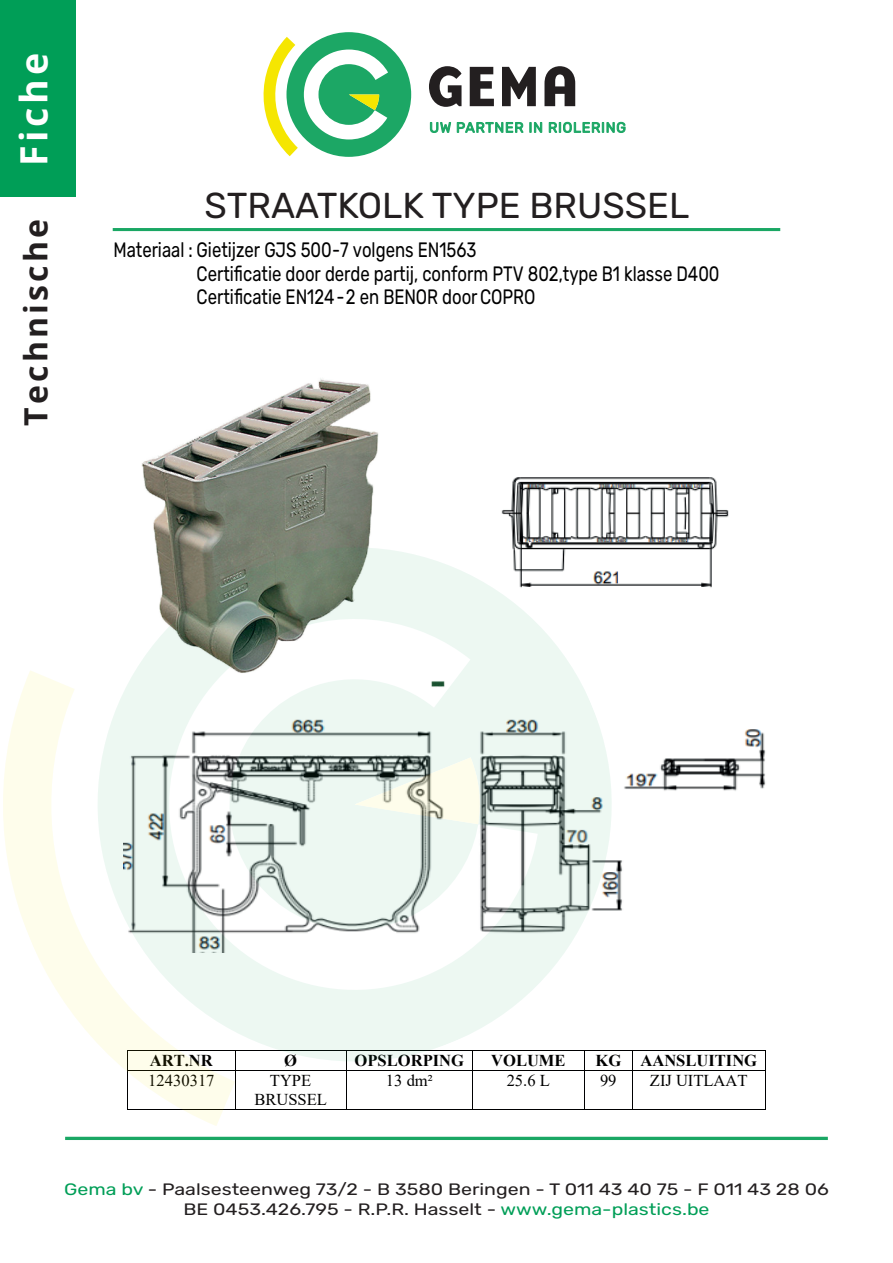
<style>
.page{position:relative;width:893px;height:1263px;background:#fff}
.page>*{position:absolute;margin:0;border:0;box-sizing:border-box;transform-origin:0 0}
.t1{font:700 37.5px "Open Sans";letter-spacing:.1em;color:#fff}
.t2{font:36px "Rubik";color:#231f20}
.t3{font:700 31.95px "Open Sans";letter-spacing:.1em;color:#231f20}
.t4{font:20.85px/23.9px "Rubik";color:#000001;scale:.8 1}
.t5{font:16.5px/19.8px "Rubik";color:#231f20;text-align:center;scale:1.19 1}
.t6{font:16.5px/18.9px "Times New Roman";color:#000001;text-align:center}
.t7{font:700 16.5px "Times New Roman";letter-spacing:-.005em;color:#000001}
.s1{color:#009e57}
</style>
<div class="page">
<svg style="left:429px;top:66px;width:197px;height:67px"></svg>
<div style="left:286px;top:32px;width:125px;height:125px;background:#1ca765;border-radius:50%"></div>
<svg style="left:263px;top:37px;width:35px;height:119px"></svg>
<svg style="left:304px;top:50px;width:84px;height:89px"></svg>
<div style="left:0;top:0;width:76px;height:197px;background:#009e57"></div>
<hr style="left:113px;top:228px;width:667px;height:3px;background:#1aa764">
<hr style="left:65px;top:1137px;width:763px;height:3px;background:#1aa764">
<hr style="left:633px;top:1050px;width:132px;height:1px;background:#000001">
<hr style="left:633px;top:1070px;width:132px;height:1px;background:#000001">
<svg style="left:765px;top:1050px;width:1px;height:21px"></svg>
<hr style="left:235px;top:1071px;width:1px;height:38px;background:#000001">
<hr style="left:236px;top:1109px;width:110px;height:1px;background:#000001">
<hr style="left:346px;top:1071px;width:1px;height:38px;background:#000001">
<hr style="left:346px;top:1109px;width:126px;height:1px;background:#000001">
<hr style="left:472px;top:1071px;width:1px;height:38px;background:#000001">
<hr style="left:473px;top:1109px;width:111px;height:1px;background:#000001">
<hr style="left:584px;top:1071px;width:1px;height:38px;background:#000001">
<hr style="left:584px;top:1109px;width:48px;height:1px;background:#000001">
<hr style="left:632px;top:1071px;width:1px;height:38px;background:#000001">
<hr style="left:633px;top:1109px;width:132px;height:1px;background:#000001">
<hr style="left:765px;top:1071px;width:1px;height:38px;background:#000001">
<img style="left:646px;top:729px;width:120px;height:62px">
<img style="left:501px;top:477px;width:228px;height:111px">
<img style="left:141px;top:378px;width:238px;height:135px">
<svg style="left:136px;top:513px;width:510px;height:558px"></svg>
<svg style="left:144px;top:606px;width:394px;height:409px;fill:#edf8f2"></svg>
<svg style="left:3px;top:670px;width:232px;height:456px"></svg>
<svg style="left:354px;top:757px;width:128px;height:67px"></svg>
<h1 class="t1" style="left:7px;top:166px;width:115px;rotate:-90deg">Fiche</h1>
<h3 class="t3" style="left:13px;top:426px;width:208px;rotate:-90deg">Technische</h3>
<h2 class="t2" style="left:205px;top:185px;width:486px">STRAATKOLK TYPE BRUSSEL</h2>
<p class="t4" style="left:197px;top:238px;width:655px;text-indent:-83px">Materiaal : Gietijzer GJS 500-7 volgens EN1563<br>Certificatie door derde partij, conform PTV 802,type B1 klasse D400<br>Certificatie EN124-2 en BENOR door COPRO</p>
<p class="t7" style="left:150px;top:1049px;width:64px">ART.NR</p>
<p class="t7" style="left:284px;top:1049px;width:14px">Ø</p>
<p class="t7" style="left:355px;top:1049px;width:111px">OPSLORPING</p>
<p class="t7" style="left:491px;top:1049px;width:76px">VOLUME</p>
<p class="t7" style="left:595px;top:1049px;width:163px">KG AANSLUITING</p>
<p class="t6" style="left:148px;top:1071px;width:68px">12430317</p>
<p class="t6" style="left:254px;top:1071px;width:74px">TYPE<br>BRUSSEL</p>
<p class="t6" style="left:386px;top:1071px;width:48px">13 dm²</p>
<p class="t6" style="left:507px;top:1071px;width:45px">25.6 L</p>
<p class="t6" style="left:600px;top:1071px;width:18px">99</p>
<p class="t6" style="left:650px;top:1071px;width:99px">ZIJ UITLAAT</p>
<p class="t5" style="left:64px;top:1180px;width:644px"><span class="s1">Gema bv</span> - Paalsesteenweg 73/2 - B 3580 Beringen - T 011 43 40 75 - F 011 43 28 06<br>BE 0453.426.795 - R.P.R. Hasselt - <span class="s1">www.gema-plastics.be</span></p>
</div>
